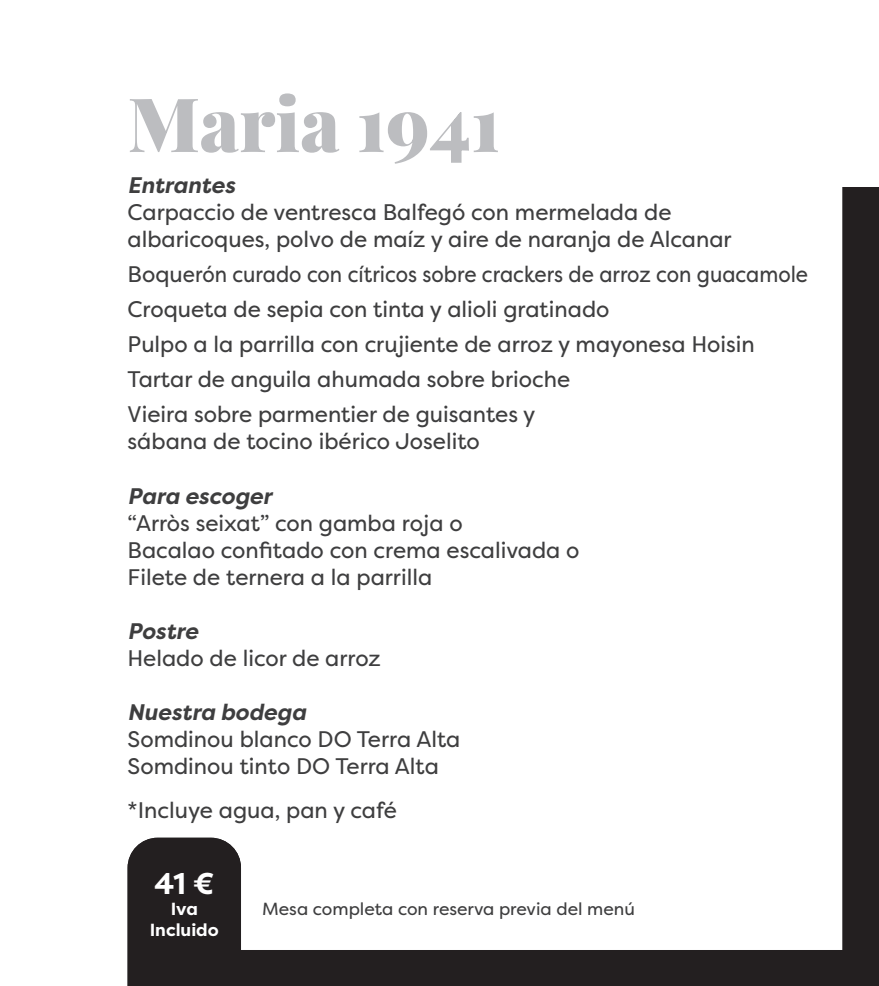
<style>
.page{position:relative;width:879px;height:986px;background:#fff}
.page>*{position:absolute;margin:0;border:0;box-sizing:border-box;transform-origin:0 0}
.t1{font:900 75px "Playfair Display";color:#bcbdc0}
.t2{font:700 30px "Filson Pro";color:#fff}
.t3{font:22.5px/27px "Filson Pro";color:#3e3e3f}
.t4{font:italic 700 22.5px "Filson Pro";color:#3e3e3f}
.t5{font:17.5px "Filson Pro";color:#3e3e3f}
.t6{font:700 17.5px "Filson Pro";color:#fff}
</style>
<div class="page">
<div style="left:14px;top:0;width:865px;height:985px;background:#231f20"></div>
<div style="left:52px;top:52px;width:791px;height:898px;background:#fff"></div>
<div style="left:14px;top:52px;width:114px;height:933px;background:#fff"></div>
<div style="left:1px;top:0;width:878px;height:187px;background:#fff"></div>
<div style="left:128px;top:837px;width:113px;height:113px;background:#231f20"></div>
<p class="t1" style="left:128px;top:65px;width:374px">Maria 1941</p>
<p class="t4" style="left:128px;top:171px;width:109px">Entrantes</p>
<p class="t3" style="left:128px;top:198px;width:605px">Carpaccio de ventresca Balfegó con mermelada de albaricoques, polvo de maíz y aire de naranja de Alcanar</p>
<p class="t3" style="left:128px;top:260px;width:682px">Boquerón curado con cítricos sobre crackers de arroz con guacamole</p>
<p class="t3" style="left:128px;top:295px;width:483px">Croqueta de sepia con tinta y alioli gratinado</p>
<p class="t3" style="left:128px;top:330px;width:629px">Pulpo a la parrilla con crujiente de arroz y mayonesa Hoisin</p>
<p class="t3" style="left:128px;top:365px;width:444px">Tartar de anguila ahumada sobre brioche</p>
<p class="t3" style="left:128px;top:400px;width:409px">Vieira sobre parmentier de guisantes y</p>
<p class="t3" style="left:128px;top:427px;width:354px">sábana de tocino ibérico Joselito</p>
<p class="t4" style="left:128px;top:481px;width:146px">Para escoger</p>
<p class="t3" style="left:128px;top:508px;width:337px">“Arròs seixat” con gamba roja o</p>
<p class="t3" style="left:128px;top:535px;width:453px">Bacalao confitado con crema escalivada o</p>
<p class="t3" style="left:128px;top:562px;width:306px">Filete de ternera a la parrilla</p>
<p class="t4" style="left:128px;top:616px;width:72px">Postre</p>
<p class="t3" style="left:128px;top:643px;width:255px">Helado de licor de arroz</p>
<p class="t4" style="left:128px;top:697px;width:180px">Nuestra bodega</p>
<p class="t3" style="left:128px;top:724px;width:334px">Somdinou blanco DO Terra Alta</p>
<p class="t3" style="left:128px;top:751px;width:313px">Somdinou tinto DO Terra Alta</p>
<p class="t3" style="left:128px;top:796px;width:271px">*Incluye agua, pan y café</p>
<p class="t2" style="left:154px;top:864px;width:61px">41 €</p>
<p class="t6" style="left:171px;top:897px;width:29px">Iva</p>
<p class="t6" style="left:150px;top:918px;width:71px">Incluido</p>
<p class="t5" style="left:262px;top:896px;width:374px">Mesa completa con reserva previa del menú</p>
</div>
